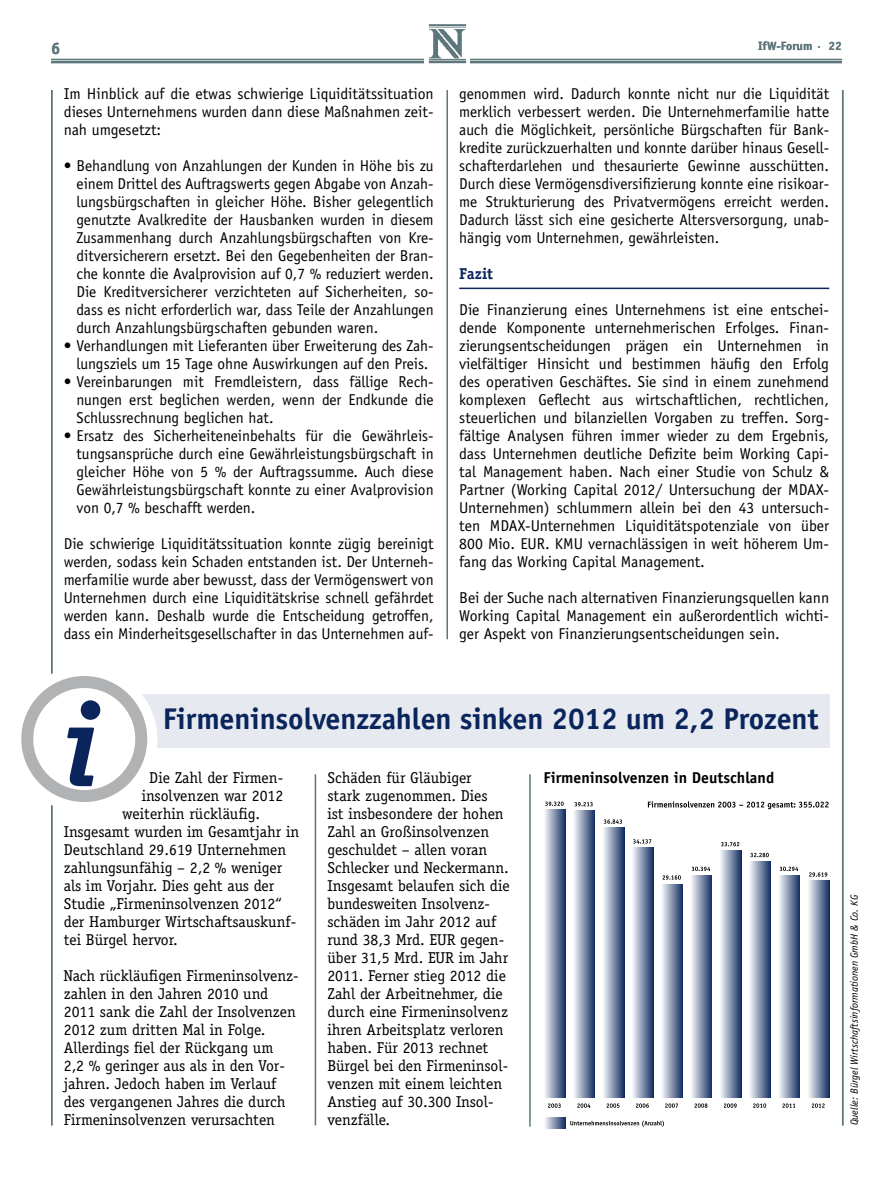
<style>
.page{position:relative;width:893px;height:1191px;background:#fff}
.page>*{position:absolute;margin:0;border:0;box-sizing:border-box;transform-origin:0 0}
.t1{font:italic 700 118.5px "Officina Serif";color:#09255c}
.t2{font:700 30px "Officina Sans";letter-spacing:-.005em;color:#09255c}
.t3{font:700 16.5px "Officina Sans";color:#5d767b}
.t4{font:15.75px/18px "Officina Sans";color:#000;text-align:justify}
.t5{font:15.75px/18px "Officina Serif";color:#000}
.t6{font:700 15.75px "Officina Sans";color:#000}
.t7{font:700 15.75px "Officina Serif";color:#09255c}
.t8{font:700 12px "Officina Sans";color:#5d767b}
.t9{font:italic 10.5px "Officina Sans";color:#000}
</style>
<div class="page">
<hr style="left:459px;top:288px;width:370px;height:1px;background:#09255c">
<hr style="left:446px;top:90px;width:2px;height:549px;background:#5d767b">
<hr style="left:51px;top:90px;width:2px;height:1035px;background:#5d767b">
<hr style="left:842px;top:90px;width:1px;height:1035px;background:#5d767b">
<hr style="left:51px;top:61px;width:791px;height:2px;background:#5d767b">
<hr style="left:51px;top:59px;width:791px;height:1px;background:#5d767b">
<svg style="left:424px;top:24px;width:45px;height:40px"></svg>
<div style="left:543px;top:809px;width:22px;height:288px;background:linear-gradient(to right,#fff,#274070)"></div>
<div style="left:573px;top:810px;width:22px;height:287px;background:linear-gradient(to right,#fbfbfc,#203a6b)"></div>
<div style="left:602px;top:828px;width:22px;height:269px;background:linear-gradient(to right,#fefefe,#233c6d)"></div>
<div style="left:631px;top:847px;width:22px;height:250px;background:linear-gradient(to right,#fff,#274070)"></div>
<div style="left:661px;top:884px;width:22px;height:213px;background:linear-gradient(to right,#fafafc,#1f396b)"></div>
<div style="left:690px;top:875px;width:22px;height:222px;background:linear-gradient(to right,#fefefe,#223b6d)"></div>
<div style="left:719px;top:850px;width:22px;height:247px;background:linear-gradient(to right,#fff,#263f6f)"></div>
<div style="left:749px;top:861px;width:22px;height:236px;background:linear-gradient(to right,#f9f9fb,#1e386a)"></div>
<div style="left:778px;top:875px;width:22px;height:222px;background:linear-gradient(to right,#fcfdfd,#223b6d)"></div>
<div style="left:807px;top:880px;width:22px;height:217px;background:linear-gradient(to right,#fff,#253e6f)"></div>
<svg style="left:545px;top:801px;width:19px;height:5px"></svg>
<svg style="left:574px;top:802px;width:19px;height:4px"></svg>
<svg style="left:604px;top:819px;width:18px;height:4px"></svg>
<svg style="left:633px;top:839px;width:18px;height:4px"></svg>
<svg style="left:663px;top:875px;width:18px;height:4px"></svg>
<svg style="left:692px;top:866px;width:18px;height:5px"></svg>
<svg style="left:721px;top:842px;width:18px;height:4px"></svg>
<svg style="left:750px;top:853px;width:19px;height:4px"></svg>
<svg style="left:780px;top:866px;width:18px;height:5px"></svg>
<svg style="left:809px;top:872px;width:18px;height:4px"></svg>
<svg style="left:548px;top:1103px;width:13px;height:4px"></svg>
<svg style="left:577px;top:1103px;width:13px;height:4px"></svg>
<svg style="left:607px;top:1103px;width:12px;height:4px"></svg>
<svg style="left:636px;top:1103px;width:13px;height:4px"></svg>
<svg style="left:665px;top:1103px;width:13px;height:4px"></svg>
<svg style="left:694px;top:1103px;width:13px;height:4px"></svg>
<svg style="left:724px;top:1103px;width:13px;height:4px"></svg>
<svg style="left:753px;top:1103px;width:13px;height:4px"></svg>
<svg style="left:782px;top:1103px;width:13px;height:4px"></svg>
<svg style="left:812px;top:1103px;width:13px;height:4px"></svg>
<svg style="left:545px;top:1118px;width:20px;height:10px"></svg>
<svg style="left:570px;top:1120px;width:94px;height:6px"></svg>
<svg style="left:648px;top:801px;width:181px;height:8px"></svg>
<hr style="left:315px;top:774px;width:1px;height:351px;background:#5d767b">
<div style="left:104px;top:694px;width:725px;height:53px;background:#e6e9ef"></div>
<svg style="left:17px;top:672px;width:135px;height:135px"></svg>
<div style="left:11px;top:666px;width:147px;height:147px;border:12px solid #fff;border-radius:50%"></div>
<div style="left:27px;top:682px;width:114px;height:114px;background:#fff;border-radius:50%"></div>
<div style="left:21px;top:676px;width:126px;height:126px;border:12px solid #b1b2b3;border-radius:50%"></div>
<hr style="left:529px;top:774px;width:2px;height:352px;background:#5d767b">
<p class="t3" style="left:51px;top:41px;width:11px">6</p>
<p class="t8" style="left:758px;top:41px;width:85px">IfW-Forum · 22</p>
<p class="t4" style="left:64px;top:86px;width:371px">Im Hinblick auf die etwas schwierige Liquiditätssituation dieses Unternehmens wurden dann diese Maßnahmen zeit&shy;nah umgesetzt:</p>
<p class="t4" style="left:77px;top:158px;width:359px;text-indent:-13px">•฀Behandlung von Anzahlungen der Kunden in Höhe bis zu einem Drittel des Auftragswerts gegen Abgabe von Anzah&shy;lungsbürgschaften in gleicher Höhe. Bisher gelegentlich genutzte Avalkredite der Hausbanken wurden in diesem Zusammenhang durch Anzahlungsbürgschaften von Kre&shy;ditversicherern ersetzt. Bei den Gegebenheiten der Bran&shy;che konnte die Avalprovision auf 0,7 % reduziert werden.<br>Die Kreditversicherer verzichteten auf Sicherheiten, so&shy;dass es nicht erforderlich war, dass Teile der Anzahlungen durch Anzahlungsbürgschaften gebunden waren.</p>
<p class="t4" style="left:64px;top:338px;width:371px;text-align:center">•฀Verhandlungen mit Lieferanten über Erweiterung des Zah&shy;lungsziels um 15 Tage ohne Auswirkungen auf den Preis.</p>
<p class="t4" style="left:77px;top:374px;width:359px;text-indent:-13px">•฀Vereinbarungen mit Fremdleistern, dass fällige Rech&shy;nungen erst beglichen werden, wenn der Endkunde die Schlussrechnung beglichen hat.</p>
<p class="t4" style="left:77px;top:428px;width:359px;text-indent:-13px">•฀Ersatz des Sicherheiteneinbehalts für die Gewährleis&shy;tungsansprüche durch eine Gewährleistungsbürgschaft in gleicher Höhe von 5 % der Auftragssumme. Auch diese Gewährleistungsbürgschaft konnte zu einer Avalprovision von 0,7 % beschafft werden.</p>
<p class="t4" style="left:64px;top:536px;width:371px">Die schwierige Liquiditätssituation konnte zügig bereinigt werden, sodass kein Schaden entstanden ist. Der Unterneh&shy;merfamilie wurde aber bewusst, dass der Vermögenswert von Unternehmen durch eine Liquiditätskrise schnell gefährdet werden kann. Deshalb wurde die Entscheidung getroffen, dass ein Minderheitsgesellschafter in das Unternehmen auf-</p>
<p class="t4" style="left:459px;top:86px;width:371px">genommen wird. Dadurch konnte nicht nur die Liquidität merklich verbessert werden. Die Unternehmerfamilie hatte auch die Möglichkeit, persönliche Bürgschaften für Bank&shy;kredite zurückzuerhalten und konnte darüber hinaus Gesell&shy;schafterdarlehen und thesaurierte Gewinne ausschütten.<br>Durch diese Vermögensdiversifizierung konnte eine risikoar&shy;me Strukturierung des Privatvermögens erreicht werden.<br>Dadurch lässt sich eine gesicherte Altersversorgung, unab&shy;hängig vom Unternehmen, gewährleisten.</p>
<p class="t7" style="left:459px;top:268px;width:35px">Fazit</p>
<p class="t4" style="left:459px;top:302px;width:371px">Die Finanzierung eines Unternehmens ist eine entschei&shy;dende Komponente unternehmerischen Erfolges. Finan&shy;zierungsentscheidungen prägen ein Unternehmen in vielfältiger Hinsicht und bestimmen häufig den Erfolg des operativen Geschäftes. Sie sind in einem zunehmend komplexen Geflecht aus wirtschaftlichen, rechtlichen, steuerlichen und bilanziellen Vorgaben zu treffen. Sorg&shy;fältige Analysen führen immer wieder zu dem Ergebnis, dass Unternehmen deutliche Defizite beim Working Capi&shy;tal Management haben. Nach einer Studie von Schulz &amp; Partner (Working Capital 2012/ Untersuchung der MDAX-Unternehmen) schlummern allein bei den 43 untersuch&shy;ten MDAX-Unternehmen Liquiditätspotenziale von über 800 Mio. EUR. KMU vernachlässigen in weit höherem Um&shy;fang das Working Capital Management.</p>
<p class="t4" style="left:459px;top:590px;width:371px">Bei der Suche nach alternativen Finanzierungsquellen kann Working Capital Management ein außerordentlich wichti&shy;ger Aspekt von Finanzierungsentscheidungen sein.</p>
<h1 class="t1" style="left:64px;top:676px;width:37px">i</h1>
<h2 class="t2" style="left:163px;top:706px;width:657px">Firmeninsolvenzzahlen sinken 2012 um 2,2 Prozent</h2>
<p class="t5" style="left:327px;top:770px;width:184px">Schäden für Gläubiger<br>stark zugenommen. Dies<br>ist insbesondere der hohen<br>Zahl an Großinsolvenzen geschuldet – allen voran<br>Schlecker und Neckermann.<br>Insgesamt belaufen sich die bundesweiten Insolvenz&shy;schäden im Jahr 2012 auf rund 38,3 Mrd. EUR gegen&shy;über 31,5 Mrd. EUR im Jahr<br>2011. Ferner stieg 2012 die<br>Zahl der Arbeitnehmer, die durch eine Firmeninsolvenz ihren Arbeitsplatz verloren haben. Für 2013 rechnet<br>Bürgel bei den Firmeninsol&shy;venzen mit einem leichten<br>Anstieg auf 30.300 Insol&shy;venzfälle.</p>
<p class="t6" style="left:543px;top:771px;width:232px">Firmeninsolvenzen in Deutschland</p>
<p class="t5" style="left:149px;top:770px;width:135px">Die Zahl der Firmen-</p>
<p class="t5" style="left:142px;top:788px;width:143px">insolvenzen war 2012</p>
<p class="t5" style="left:122px;top:806px;width:140px">weiterhin rückläufig.</p>
<p class="t5" style="left:64px;top:824px;width:237px">Insgesamt wurden im Gesamtjahr in</p>
<p class="t5" style="left:64px;top:842px;width:224px">Deutschland 29.619 Unternehmen</p>
<p class="t5" style="left:64px;top:860px;width:220px">zahlungsunfähig – 2,2 % weniger</p>
<p class="t5" style="left:64px;top:878px;width:212px">als im Vorjahr. Dies geht aus der</p>
<p class="t5" style="left:64px;top:896px;width:220px">Studie „Firmeninsolvenzen 2012“</p>
<p class="t5" style="left:64px;top:914px;width:234px">der Hamburger Wirtschaftsauskunf-</p>
<p class="t5" style="left:64px;top:932px;width:116px">tei Bürgel hervor.</p>
<p class="t5" style="left:64px;top:968px;width:236px">Nach rückläufigen Firmeninsolvenz&shy;zahlen in den Jahren 2010 und<br>2011 sank die Zahl der Insolvenzen<br>2012 zum dritten Mal in Folge.<br>Allerdings fiel der Rückgang um<br>2,2 % geringer aus als in den Vor&shy;jahren. Jedoch haben im Verlauf des vergangenen Jahres die durch<br>Firmeninsolvenzen verursachten</p>
<p class="t9" style="left:850px;top:1125px;width:232px;rotate:-90deg">Quelle: Bürgel Wirtschaftsinformationen GmbH &amp; Co. KG</p>
</div>
